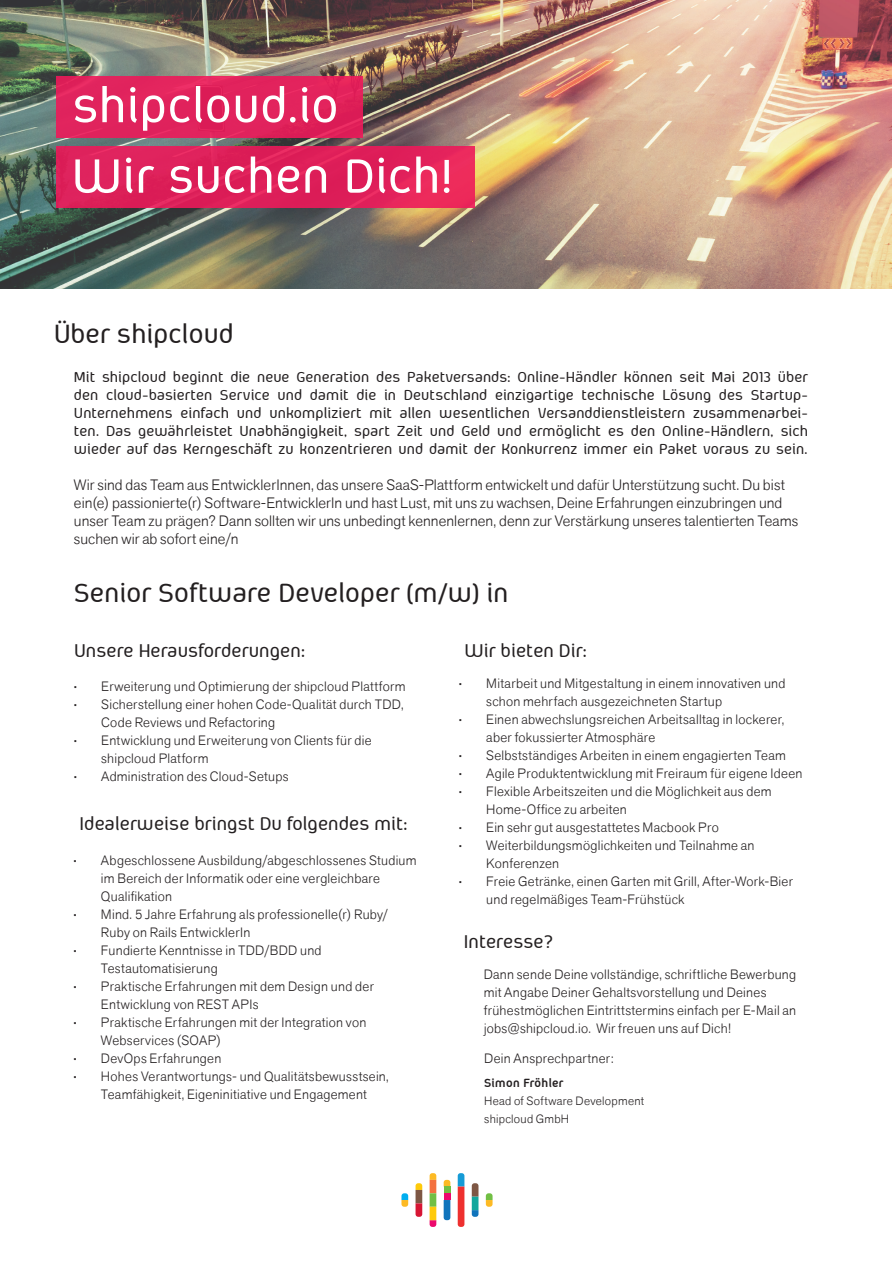
<style>
.page{position:relative;width:893px;height:1263px;background:#fff}
.page>*{position:absolute;margin:0;border:0;box-sizing:border-box;transform-origin:0 0}
.t1{font:500 55.05px/70.5px "Aeroportal";color:#fff}
.t2{font:500 30px "Aeroportal";color:#231f20}
.t3{font:500 21px "Aeroportal";color:#231f20}
.t4{font:500 16.5px/18px "Aeroportal";color:#231f20;text-align:justify}
.t5{font:300 15px/18px "Akzid Grtsk Next";letter-spacing:.005em;color:#231f20}
.t6{font:300 13.5px/18px "Akzid Grtsk Next";letter-spacing:.02em;color:#231f20}
.t7{font:700 13.5px "Aeroportal";letter-spacing:.025em;color:#231f20}
.t8{font:300 12px/18px "Akzid Grtsk Next";letter-spacing:.025em;color:#231f20}
</style>
<div class="page">
<img style="left:0;top:0;width:892px;height:288px">
<svg style="left:416px;top:1183px;width:6px;height:34px"></svg>
<svg style="left:401px;top:1193px;width:7px;height:14px"></svg>
<svg style="left:444px;top:1180px;width:6px;height:6px"></svg>
<div style="left:444px;top:1186px;width:6px;height:7px;background:#71bf44"></div>
<div style="left:444px;top:1193px;width:6px;height:7px;background:#ec096d"></div>
<svg style="left:444px;top:1200px;width:6px;height:20px"></svg>
<svg style="left:430px;top:1173px;width:6px;height:54px"></svg>
<svg style="left:472px;top:1183px;width:6px;height:34px"></svg>
<svg style="left:486px;top:1193px;width:7px;height:14px"></svg>
<svg style="left:458px;top:1173px;width:6px;height:54px"></svg>
<div style="left:56px;top:77px;width:306px;height:61px;background:#e1235d"></div>
<div style="left:56px;top:147px;width:419px;height:61px;background:linear-gradient(to right,#da1f5b,#e6235a)"></div>
<h1 class="t1" style="left:72px;top:69px;width:382px">shipcloud.io<br>Wir suchen Dich!</h1>
<h2 class="t2" style="left:54px;top:318px;width:181px">Über shipcloud</h2>
<p class="t4" style="left:74px;top:367px;width:735px">Mit shipcloud beginnt die neue Generation des Paketversands: Online-Händler können seit Mai 2013 über den cloud-basierten Service und damit die in Deutschland einzigartige technische Lösung des Startup-Unternehmens einfach und unkompliziert mit allen wesentlichen Versanddienstleistern zusammenarbei&shy;ten. Das gewährleistet Unabhängigkeit, spart Zeit und Geld und ermöglicht es den Online-Händlern, sich wieder auf das Kerngeschäft zu konzentrieren und damit der Konkurrenz immer ein Paket voraus zu sein.</p>
<p class="t5" style="left:74px;top:475px;width:726px">Wir sind das Team aus EntwicklerInnen, das unsere SaaS-Plattform entwickelt und dafür Unterstützung sucht. Du bist ein(e) passionierte(r) Software-EntwicklerIn und hast Lust, mit uns zu wachsen, Deine Erfahrungen einzubringen und unser Team zu prägen? Dann sollten wir uns unbedingt kennenlernen, denn zur Verstärkung unseres talentierten Teams suchen wir ab sofort eine/n</p>
<h2 class="t2" style="left:74px;top:577px;width:436px">Senior Software Developer (m/w) in</h2>
<h3 class="t3" style="left:74px;top:640px;width:233px">Unsere Herausforderungen:</h3>
<p class="t6" style="left:74px;top:677px;width:333px">• Erweiterung und Optimierung der shipcloud Plattform</p>
<p class="t6" style="left:101px;top:695px;width:304px;text-indent:-27px">• Sicherstellung einer hohen Code-Qualität durch TDD,<br>Code Reviews und Refactoring</p>
<p class="t6" style="left:101px;top:731px;width:272px;text-indent:-27px">• Entwicklung und Erweiterung von Clients für die shipcloud Platform</p>
<p class="t6" style="left:74px;top:767px;width:216px">• Administration des Cloud-Setups</p>
<h3 class="t3" style="left:79px;top:812px;width:330px">Idealerweise bringst Du folgendes mit:</h3>
<p class="t6" style="left:101px;top:852px;width:317px;text-indent:-27px">• Abgeschlossene Ausbildung/abgeschlossenes Studium im Bereich der Informatik oder eine vergleichbare<br>Qualifikation</p>
<p class="t6" style="left:101px;top:906px;width:289px;text-indent:-27px">• Mind. 5 Jahre Erfahrung als professionelle(r) Ruby/<br>Ruby on Rails EntwicklerIn</p>
<p class="t6" style="left:101px;top:941px;width:222px;text-indent:-27px">• Fundierte Kenntnisse in TDD/BDD und<br>Testautomatisierung</p>
<p class="t6" style="left:101px;top:977px;width:275px;text-indent:-27px">• Praktische Erfahrungen mit dem Design und der<br>Entwicklung von REST APIs</p>
<p class="t6" style="left:101px;top:1013px;width:267px;text-indent:-27px">• Praktische Erfahrungen mit der Integration von<br>Webservices (SOAP)</p>
<p class="t6" style="left:74px;top:1049px;width:149px">• DevOps Erfahrungen</p>
<p class="t6" style="left:74px;top:1067px;width:316px;text-align:center">• Hohes Verantwortungs- und Qualitätsbewusstsein,<br>Teamfähigkeit, Eigeninitiative und Engagement</p>
<h3 class="t3" style="left:464px;top:639px;width:124px">Wir bieten Dir:</h3>
<p class="t6" style="left:486px;top:674px;width:301px;text-indent:-27px">• Mitarbeit und Mitgestaltung in einem innovativen und schon mehrfach ausgezeichneten Startup</p>
<p class="t6" style="left:486px;top:710px;width:299px;text-indent:-27px">• Einen abwechslungsreichen Arbeitsalltag in lockerer, aber fokussierter Atmosphäre</p>
<p class="t6" style="left:459px;top:746px;width:328px">• Selbstständiges Arbeiten in einem engagierten Team</p>
<p class="t6" style="left:459px;top:764px;width:345px">• Agile Produktentwicklung mit Freiraum für eigene Ideen</p>
<p class="t6" style="left:486px;top:782px;width:287px;text-indent:-27px">• Flexible Arbeitszeiten und die Möglichkeit aus dem<br>Home-Office zu arbeiten</p>
<p class="t6" style="left:459px;top:818px;width:261px">• Ein sehr gut ausgestattetes Macbook Pro</p>
<p class="t6" style="left:486px;top:836px;width:270px;text-indent:-27px">• Weiterbildungsmöglichkeiten und Teilnahme an<br>Konferenzen</p>
<p class="t6" style="left:486px;top:872px;width:308px;text-indent:-27px">• Freie Getränke, einen Garten mit Grill, After-Work-Bier und regelmäßiges Team-Frühstück</p>
<h3 class="t3" style="left:463px;top:931px;width:91px">Interesse?</h3>
<p class="t6" style="left:484px;top:965px;width:314px">Dann sende Deine vollständige, schriftliche Bewerbung mit Angabe Deiner Gehaltsvorstellung und Deines frühestmöglichen Eintrittstermins einfach per E-Mail an jobs@shipcloud.io. Wir freuen uns auf Dich!</p>
<p class="t6" style="left:484px;top:1049px;width:131px">Dein Ansprechpartner:</p>
<p class="t7" style="left:484px;top:1076px;width:81px">Simon Fröhler</p>
<p class="t8" style="left:484px;top:1092px;width:161px">Head of Software Development shipcloud GmbH</p>
</div>
